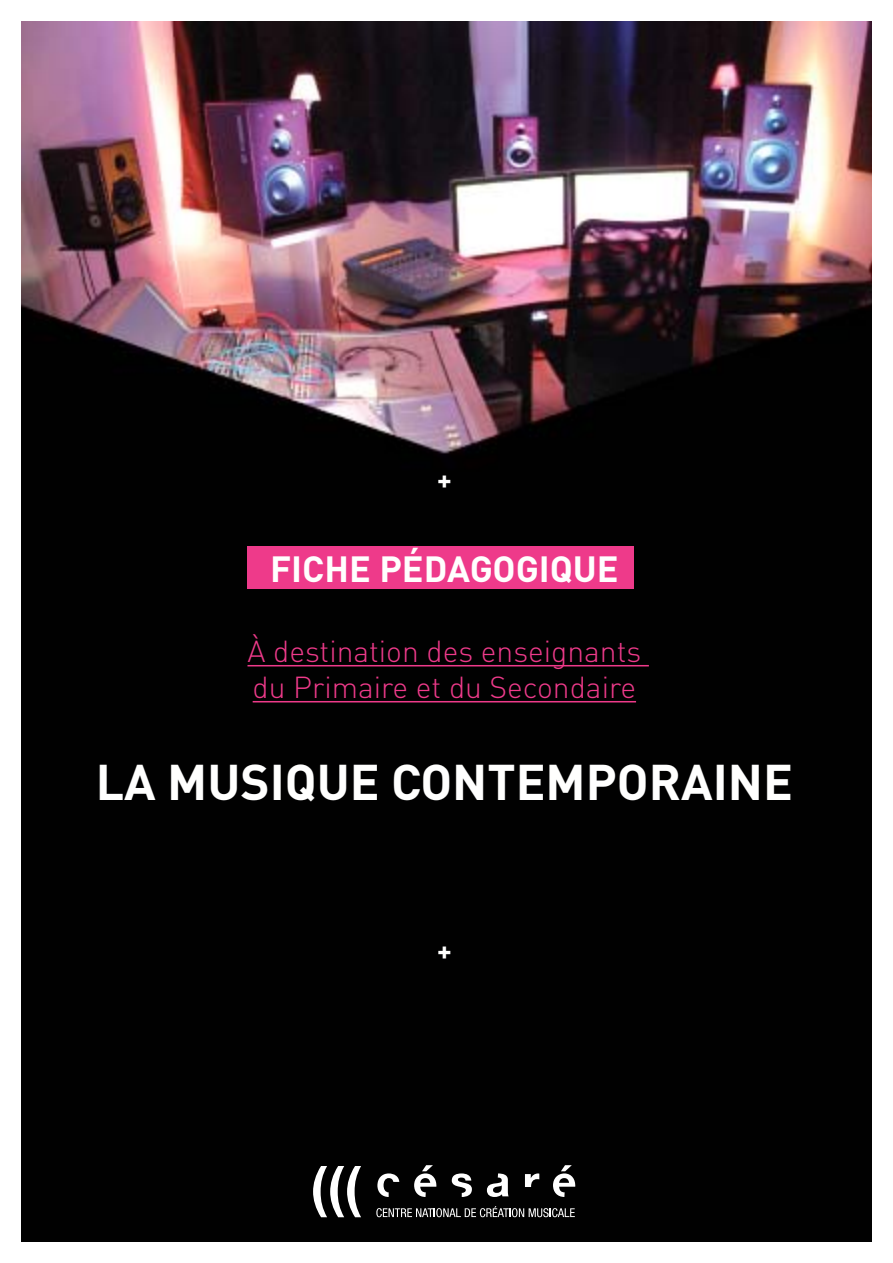
<style>
.page{position:relative;width:893px;height:1263px;background:#fff}
.page>*{position:absolute;margin:0;border:0;box-sizing:border-box;transform-origin:0 0}
.t1{font:700 49.5px "DIN Pro";color:#fffffe}
.t2{font:700 36px "DIN Pro";color:#fffffe}
.t3{font:300 30px/36px "DIN Pro";color:#ee3a8a}
.t4{font:700 27px "DIN Pro";color:#fffffe}
</style>
<div class="page">
<img style="left:21px;top:21px;width:851px;height:1221px">
<svg style="left:313px;top:1166px;width:48px;height:51px"></svg>
<svg style="left:377px;top:1173px;width:22px;height:24px"></svg>
<svg style="left:414px;top:1165px;width:23px;height:32px"></svg>
<svg style="left:452px;top:1173px;width:20px;height:24px"></svg>
<svg style="left:487px;top:1173px;width:22px;height:24px"></svg>
<svg style="left:525px;top:1173px;width:14px;height:14px"></svg>
<svg style="left:553px;top:1165px;width:23px;height:32px"></svg>
<svg style="left:376px;top:1206px;width:199px;height:11px"></svg>
<div style="left:247px;top:546px;width:387px;height:43px;background:#ee3a8a"></div>
<hr style="left:247px;top:665px;width:402px;height:1px;background:#ee3a8a">
<hr style="left:253px;top:701px;width:383px;height:1px;background:#ee3a8a">
<p class="t4" style="left:437px;top:461px;width:16px">+</p>
<p class="t2" style="left:270px;top:545px;width:350px">FICHE PÉDAGOGIQUE</p>
<p class="t3" style="left:247px;top:632px;width:395px">À destination des enseignants du Primaire et du Secondaire</p>
<h1 class="t1" style="left:96px;top:749px;width:699px">LA MUSIQUE CONTEMPORAINE</h1>
<p class="t4" style="left:437px;top:932px;width:16px">+</p>
</div>
